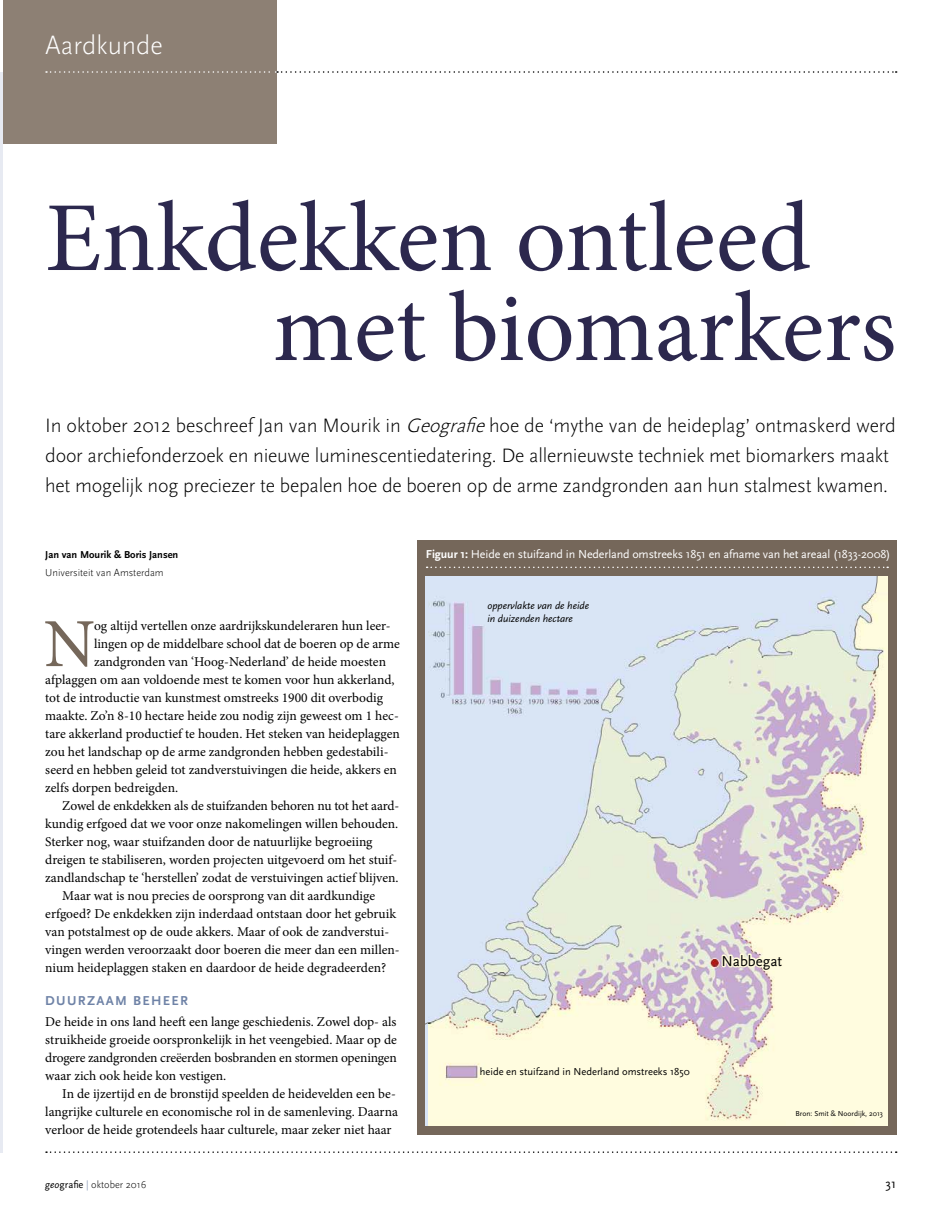
<style>
.page{position:relative;width:939px;height:1212px;background:#fff}
.page>*{position:absolute;margin:0;border:0;box-sizing:border-box;transform-origin:0 0}
.t1{font:99px/90px "Minion Pro";letter-spacing:-.005em;color:#2c284e}
.t2{font:68.85px "Minion Pro";color:#75675a}
.t3{font:300 27px "Scala Sans";color:#fff}
.t4{font:300 20.25px/30px "Scala Sans";letter-spacing:-.01em;color:#000}
.t5{font:15px "Scala Sans";color:#000}
.t6{font:13.5px/18px "Minion Pro";color:#000;text-align:justify}
.t7{font:700 13.5px "Scala Sans";letter-spacing:.1em;color:#6f83a7}
.t8{font:13.2px "Scala Sans";color:#000}
.t9{font:12px "Scala Sans";letter-spacing:-.01em;color:#fff}
.t10{font:300 10.5px "Scala Sans";color:#000}
.t11{font:10.5px "Scala Sans";color:#000}
.t12{font:italic 10.5px/12.6px "Scala Sans";color:#000}
.t13{font:700 10.5px "Scala Sans";color:#000}
.t14{font:7.5px "Scala Sans";color:#000}
.s1{font-style:italic}
.s2{font-weight:400;font-style:italic}
.s3{font-weight:400}
.s4{color:#6f83a7}
.s5{font-weight:700}
</style>
<div class="page">
<div style="left:417px;top:540px;width:479px;height:594px;background:#75675a"></div>
<svg style="left:426px;top:567px;width:461px;height:1px"></svg>
<svg style="left:46px;top:1151px;width:850px;height:2px"></svg>
<hr style="left:0;top:72px;width:3px;height:1080px;background:#e7eaf2">
<div style="left:425px;top:576px;width:448px;height:549px;background:#d8e4f6"></div>
<img style="left:428px;top:590px;width:459px;height:535px">
<svg style="left:873px;top:576px;width:14px;height:17px"></svg>
<svg style="left:425px;top:1021px;width:4px;height:8px"></svg>
<svg style="left:719px;top:952px;width:67px;height:29px;background:#e8dcd6"></svg>
<div style="left:3px;top:0;width:273px;height:144px;background:#8d8074"></div>
<svg style="left:46px;top:71px;width:850px;height:2px"></svg>
<h3 class="t3" style="left:45px;top:31px;width:119px">Aardkunde</h3>
<h1 class="t1" style="left:273px;top:194px;width:624px;text-indent:-228px">Enkdekken ontleed met biomarkers</h1>
<p class="t4" style="left:45px;top:411px;width:851px">In oktober 2012 beschreef Jan van Mourik in <span class="s1">Geografie</span>hoe de ‘mythe van de heideplag’ ontmaskerd werd door archiefonderzoek en nieuwe luminescentiedatering. De allernieuwste techniek met biomarkers maakt het mogelijk nog preciezer te bepalen hoe de boeren op de arme zandgronden aan hun stalmest kwamen.</p>
<p class="t13" style="left:45px;top:549px;width:134px">Jan van Mourik &amp; Boris Jansen</p>
<p class="t10" style="left:45px;top:567px;width:120px">Universiteit van Amsterdam</p>
<h2 class="t2" style="left:44px;top:598px;width:53px">N</h2>
<p class="t6" style="left:94px;top:617px;width:298px">og altijd vertellen onze aardrijkskundeleraren hun leer-</p>
<p class="t6" style="left:94px;top:635px;width:307px">lingen op de middelbare school dat de boeren op de arme</p>
<p class="t6" style="left:94px;top:653px;width:293px">zandgronden van ‘Hoog-Nederland’ de heide moesten</p>
<p class="t6" style="left:45px;top:671px;width:350px">afplaggen om aan voldoende mest te komen voor hun akkerland,</p>
<p class="t6" style="left:45px;top:689px;width:339px">tot de introductie van kunstmest omstreeks 1900 dit overbodig</p>
<p class="t6" style="left:45px;top:707px;width:355px">maakte. Zo’n 8-10 hectare heide zou nodig zijn geweest om 1 hec-</p>
<p class="t6" style="left:45px;top:725px;width:356px">tare akkerland productief te houden. Het steken van heideplaggen</p>
<p class="t6" style="left:45px;top:743px;width:344px">zou het landschap op de arme zandgronden hebben gedestabili-</p>
<p class="t6" style="left:45px;top:761px;width:353px">seerd en hebben geleid tot zandverstuivingen die heide, akkers en</p>
<p class="t6" style="left:45px;top:779px;width:134px">zelfs dorpen bedreigden.</p>
<p class="t6" style="left:62px;top:797px;width:337px">Zowel de enkdekken als de stuifzanden behoren nu tot het aard-</p>
<p class="t6" style="left:45px;top:815px;width:354px">kundig erfgoed dat we voor onze nakomelingen willen behouden.</p>
<p class="t6" style="left:45px;top:833px;width:329px">Sterker nog, waar stuifzanden door de natuurlijke begroeiing</p>
<p class="t6" style="left:45px;top:851px;width:353px">dreigen te stabiliseren, worden projecten uitgevoerd om het stuif-</p>
<p class="t6" style="left:45px;top:869px;width:354px">zandlandschap te ‘herstellen’ zodat de verstuivingen actief blijven.</p>
<p class="t6" style="left:62px;top:887px;width:314px">Maar wat is nou precies de oorsprong van dit aardkundige</p>
<p class="t6" style="left:45px;top:905px;width:352px">erfgoed? De enkdekken zijn inderdaad ontstaan door het gebruik</p>
<p class="t6" style="left:45px;top:923px;width:345px">van potstalmest op de oude akkers. Maar of ook de zandverstui-</p>
<p class="t6" style="left:45px;top:941px;width:356px">vingen werden veroorzaakt door boeren die meer dan een millen-</p>
<p class="t6" style="left:45px;top:959px;width:342px">nium heideplaggen staken en daardoor de heide degradeerden?</p>
<p class="t7" style="left:45px;top:993px;width:144px">DUURZAAM BEHEER</p>
<p class="t6" style="left:45px;top:1013px;width:353px">De heide in ons land heeft een lange geschiedenis. Zowel dop- als struikheide groeide oorspronkelijk in het veengebied. Maar op de drogere zandgronden creëerden bosbranden en stormen openingen waar zich ook heide kon vestigen.</p>
<p class="t6" style="left:45px;top:1085px;width:354px;text-align:left;text-indent:17px">In de ijzertijd en de bronstijd speelden de heidevelden een be&shy;langrijke culturele en economische rol in de samenleving. Daarna verloor de heide grotendeels haar culturele, maar zeker niet haar</p>
<p class="t10" style="left:45px;top:1179px;width:102px"><span class="s2">geo</span><span class="s3">grafie</span> <span class="s4">|</span> oktober 2016</p>
<p class="t9" style="left:425px;top:548px;width:466px"><span class="s5">Figuur 1:</span> Heide en stuifzand in Nederland omstreeks 1851 en afname van het areaal (1833-2008)</p>
<p class="t12" style="left:487px;top:600px;width:103px">oppervlakte van de heide in duizenden hectare</p>
<p class="t5" style="left:721px;top:953px;width:62px">Nabbegat</p>
<p class="t11" style="left:479px;top:1066px;width:211px">heide en stuifzand in Nederland omstreeks 1850</p>
<p class="t14" style="left:795px;top:1109px;width:89px">Bron: Smit &amp; Noordijk, 2013</p>
<p class="t8" style="left:885px;top:1177px;width:12px">31</p>
</div>
